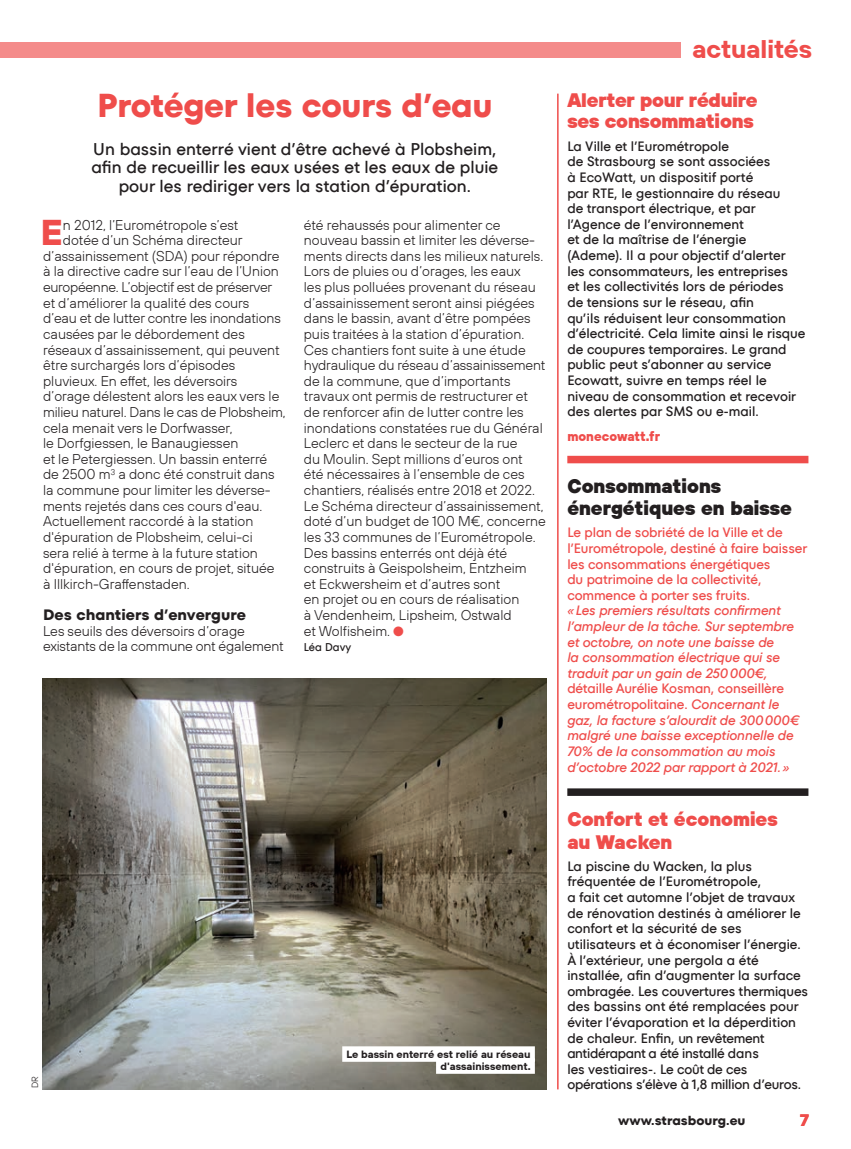
<style>
.page{position:relative;width:851px;height:1149px;background:#fff}
.page>*{position:absolute;margin:0;border:0;box-sizing:border-box;transform-origin:0 0}
.t1{font:700 35.7px "TT Hoves";color:#ef4d4b;scale:1.05 1}
.t2{font:700 33px "TT Fors";letter-spacing:-.01em;color:#ef4d4b}
.t3{font:italic 700 25.5px "TT Hoves";color:#ef4d4b}
.t4{font:900 19.5px/21px "TT Hoves";letter-spacing:-.01em;color:#ef4d4b}
.t5{font:900 19.5px/22.5px "TT Hoves";color:#231f20}
.t6{font:500 16.95px/18.5px "TT Fors";color:#231f20;text-align:center}
.t7{font:700 16.5px "TT Fors";color:#ef4d4b}
.t8{font:700 15px "TT Fors";color:#231f20}
.t9{font:300 14.1px/15.6px "TT Hoves";color:#231f20}
.t10{font:300 14.1px "TT Hoves";letter-spacing:-.02em;color:#231f20}
.t11{font:500 13.5px/15.6px "TT Fors";color:#231f20}
.t12{font:italic 500 13.5px/15.6px "TT Fors";letter-spacing:-.01em;color:#ef4d4b}
.t13{font:500 13.5px/15.6px "TT Fors";letter-spacing:-.01em;color:#ef4d4b}
.t14{font:800 13.5px "TT Hoves";color:#ef4d4b;scale:.95 1}
.t15{font:700 12.75px "TT Fors";color:#231f20}
.t16{font:500 11.25px "TT Fors";color:#231f20;scale:.95 1}
.t17{font:700 10.5px/12px "TT Hoves";color:#231f20;text-align:right}
.t18{font:300 9px "TT Hoves";color:#231f20}
.s1{color:#ef4d4b}
.s2{font-style:normal}
</style>
<div class="page">
<div style="left:0;top:42px;width:680px;height:16px;background:#f48b8a"></div>
<div style="left:567px;top:788px;width:241px;height:7px;background:#231f20"></div>
<div style="left:567px;top:455px;width:241px;height:8px;background:#ef4d4b"></div>
<img style="left:43px;top:678px;width:503px;height:411px">
<svg style="left:249px;top:1044px;width:281px;height:46px;background:#8b8a82"></svg>
<div style="left:342px;top:1045px;width:193px;height:16px;background:#fff"></div>
<div style="left:436px;top:1057px;width:99px;height:16px;background:#fff"></div>
<hr style="left:557px;top:94px;width:1px;height:995px;background:#ef4d4b">
<h2 class="t2" style="left:97px;top:86px;width:397px">Protéger les cours d’eau</h2>
<p class="t6" style="left:91px;top:140px;width:408px">Un bassin enterré vient d’être achevé à Plobsheim, afin de recueillir les eaux usées et les eaux de pluie pour les rediriger vers la station d’épuration.</p>
<h1 class="t1" style="left:40px;top:209px;width:23px">E</h1>
<p class="t9" style="left:63px;top:216px;width:177px">n 2012, l’Eurométropole s’est</p>
<p class="t9" style="left:63px;top:232px;width:181px">dotée d’un Schéma directeur</p>
<p class="t9" style="left:43px;top:248px;width:238px">d’assainissement (SDA) pour répondre</p>
<p class="t9" style="left:43px;top:263px;width:237px">à la directive cadre sur l’eau de l’Union</p>
<p class="t10" style="left:43px;top:278px;width:231px">européenne. L’objectif est de préserver</p>
<p class="t9" style="left:43px;top:294px;width:208px">et d’améliorer la qualité des cours</p>
<p class="t9" style="left:43px;top:310px;width:239px">d’eau et de lutter contre les inondations</p>
<p class="t9" style="left:43px;top:326px;width:203px">causées par le débordement des</p>
<p class="t9" style="left:43px;top:341px;width:238px">réseaux d’assainissement, qui peuvent</p>
<p class="t9" style="left:43px;top:357px;width:194px">être surchargés lors d’épisodes</p>
<p class="t9" style="left:43px;top:372px;width:196px">pluvieux. En effet, les déversoirs</p>
<p class="t9" style="left:43px;top:388px;width:238px">d’orage délestent alors les eaux vers le</p>
<p class="t9" style="left:43px;top:404px;width:244px">milieu naturel. Dans le cas de Plobsheim,</p>
<p class="t9" style="left:43px;top:419px;width:191px">cela menait vers le Dorfwasser,</p>
<p class="t9" style="left:43px;top:435px;width:197px">le Dorfgiessen, le Banaugiessen</p>
<p class="t9" style="left:43px;top:450px;width:226px">et le Petergiessen. Un bassin enterré</p>
<p class="t9" style="left:43px;top:466px;width:233px">de 2500 m<sup>3</sup> a donc été construit dans</p>
<p class="t9" style="left:43px;top:482px;width:229px">la commune pour limiter les déverse-</p>
<p class="t9" style="left:43px;top:497px;width:221px">ments rejetés dans ces cours d'eau.</p>
<p class="t9" style="left:43px;top:513px;width:212px">Actuellement raccordé à la station</p>
<p class="t9" style="left:43px;top:528px;width:211px">d'épuration de Plobsheim, celui-ci</p>
<p class="t9" style="left:43px;top:544px;width:216px">sera relié à terme à la future station</p>
<p class="t9" style="left:43px;top:560px;width:233px">d'épuration, en cours de projet, située</p>
<p class="t9" style="left:43px;top:575px;width:148px">à Illkirch-Graffenstaden.</p>
<p class="t8" style="left:43px;top:605px;width:204px">Des chantiers d’envergure</p>
<p class="t9" style="left:43px;top:622px;width:242px">Les seuils des déversoirs d’orage existants de la commune ont également</p>
<p class="t9" style="left:304px;top:216px;width:243px">été rehaussés pour alimenter ce nouveau bassin et limiter les déverse&shy;ments directs dans les milieux naturels.<br>Lors de pluies ou d’orages, les eaux<br>les plus polluées provenant du réseau d’assainissement seront ainsi piégées dans le bassin, avant d’être pompées puis traitées à la station d’épuration.<br>Ces chantiers font suite à une étude hydraulique du réseau d’assainissement de la commune, que d’importants travaux ont permis de restructurer et de renforcer afin de lutter contre les inondations constatées rue du Général Leclerc et dans le secteur de la rue<br>du Moulin. Sept millions d’euros ont été nécessaires à l’ensemble de ces chantiers, réalisés entre 2018 et 2022.<br>Le Schéma directeur d’assainissement, doté d’un budget de 100 M€, concerne les 33 communes de l’Eurométropole.<br>Des bassins enterrés ont déjà été construits à Geispolsheim, Entzheim<br>et Eckwersheim et d’autres sont<br>en projet ou en cours de réalisation<br>à Vendenheim, Lipsheim, Ostwald<br>et Wolfisheim. <span class="s1">●</span></p>
<p class="t16" style="left:304px;top:640px;width:51px">Léa Davy</p>
<p class="t18" style="left:29px;top:1087px;width:14px;rotate:-90deg">DR</p>
<p class="t17" style="left:346px;top:1047px;width:186px">Le bassin enterré est relié au réseau d'assainissement.</p>
<h3 class="t3" style="left:693px;top:32px;width:127px">actualités</h3>
<h3 class="t4" style="left:567px;top:89px;width:192px">Alerter pour réduire ses consommations</h3>
<p class="t11" style="left:567px;top:138px;width:240px">La Ville et l’Eurométropole<br>de Strasbourg se sont associées<br>à EcoWatt, un dispositif porté<br>par RTE, le gestionnaire du réseau<br>de transport électrique, et par l’Agence de l’environnement<br>et de la maîtrise de l’énergie<br>(Ademe). Il a pour objectif d’alerter les consommateurs, les entreprises<br>et les collectivités lors de périodes<br>de tensions sur le réseau, afin<br>qu’ils réduisent leur consommation d’électricité. Cela limite ainsi le risque de coupures temporaires. Le grand public peut s’abonner au service Ecowatt, suivre en temps réel le niveau de consommation et recevoir des alertes par SMS ou e-mail.</p>
<p class="t14" style="left:567px;top:427px;width:99px">monecowatt.fr</p>
<h3 class="t5" style="left:567px;top:474px;width:226px">Consommations énergétiques en baisse</h3>
<p class="t13" style="left:567px;top:524px;width:241px">Le plan de sobriété de la Ville et de l’Eurométropole, destiné à faire baisser les consommations énergétiques<br>du patrimoine de la collectivité, commence à porter ses fruits.</p>
<p class="t12" style="left:567px;top:602px;width:228px">«Les premiers résultats confirment l’ampleur de la tâche. Sur septembre et octobre, on note une baisse de<br>la consommation électrique qui se traduit par un gain de 250000€,</p>
<p class="t12" style="left:567px;top:680px;width:233px"><span class="s2">détaille Aurélie Kosman, conseillère eurométropolitaine.</span> Concernant le gaz, la facture s’alourdit de 300000€ malgré une baisse exceptionnelle de 70% de la consommation au mois d’octobre 2022 par rapport à 2021.»</p>
<h3 class="t4" style="left:567px;top:807px;width:212px;line-height:22.5px">Confort et économies au Wacken</h3>
<p class="t11" style="left:567px;top:858px;width:242px">La piscine du Wacken, la plus fréquentée de l’Eurométropole,<br>a fait cet automne l’objet de travaux de rénovation destinés à améliorer le confort et la sécurité de ses utilisateurs et à économiser l’énergie.<br>À l’extérieur, une pergola a été installée, afin d’augmenter la surface ombragée. Les couvertures thermiques des bassins ont été remplacées pour éviter l’évaporation et la déperdition de chaleur. Enfin, un revêtement antidérapant a été installé dans<br>les vestiaires-. Le coût de ces opérations s’élève à 1,8 million d’euros.</p>
<p class="t15" style="left:618px;top:1112px;width:129px">www.strasbourg.eu</p>
<p class="t7" style="left:800px;top:1109px;width:10px">7</p>
</div>
